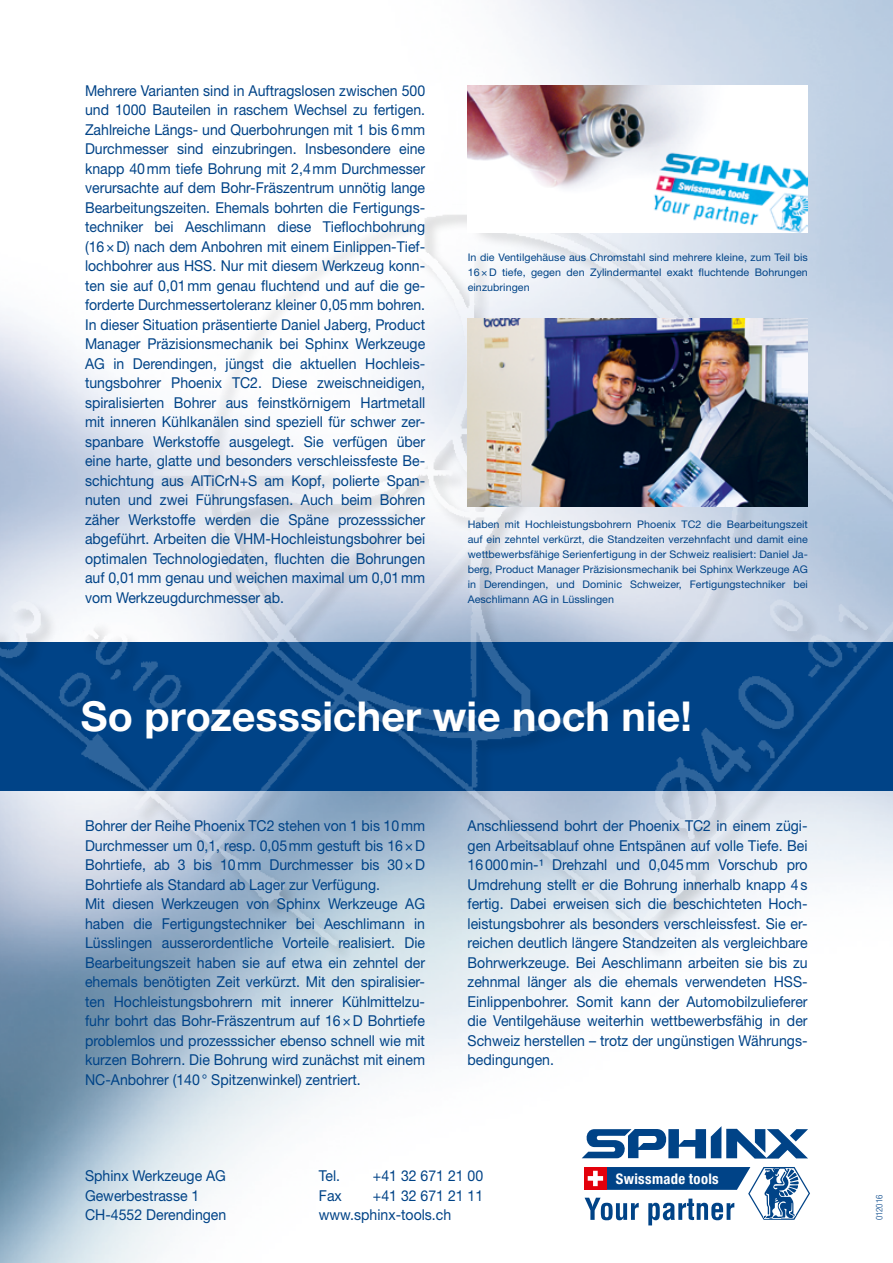
<style>
.page{position:relative;width:893px;height:1263px;background:#fff}
.page>*{position:absolute;margin:0;border:0;box-sizing:border-box;transform-origin:0 0}
.t1{font:700 41.25px "Helvetica Neue LT Std";letter-spacing:.005em;color:#fff}
.t2{font:15px/19.5px "Helvetica Neue LT Std";color:#004387;scale:.94 1}
.t3{font:700 condensed 14.7px "Helvetica Neue LT Std";letter-spacing:.025em;color:#fff}
.t4{font:10.5px/15px "Helvetica Neue LT Std";letter-spacing:.005em;color:#004387;text-align:justify}
.t5{font:300 condensed 9px "Helvetica Neue LT Std";color:#004387}
</style>
<div class="page">
<img style="left:0;top:0;width:893px;height:1263px">
<img style="left:0;top:119px;width:893px;height:878px">
<img style="left:468px;top:319px;width:340px;height:187px">
<img style="left:468px;top:85px;width:340px;height:147px">
<svg style="left:582px;top:1126px;width:226px;height:32px"></svg>
<div style="left:584px;top:1167px;width:23px;height:23px;background:#e3000b"></div>
<svg style="left:585px;top:1167px;width:225px;height:58px"></svg>
<p class="t2" style="left:85px;top:80px;width:363px;text-align:justify">Mehrere Varianten sind in Auftragslosen zwischen 500 und 1000 Bauteilen in raschem Wechsel zu fertigen.<br>Zahlreiche Längs- und Querbohrungen mit 1 bis 6mm Durchmesser sind einzubringen. Insbesondere eine knapp 40mm tiefe Bohrung mit 2,4mm Durchmesser verursachte auf dem Bohr-Fräszentrum unnötig lange Bearbeitungszeiten. Ehemals bohrten die Fertigungs&shy;techniker bei Aeschlimann diese Tieflochbohrung (16×D) nach dem Anbohren mit einem Einlippen-Tief&shy;lochbohrer aus HSS. Nur mit diesem Werkzeug konn&shy;ten sie auf 0,01mm genau fluchtend und auf die ge&shy;forderte Durchmessertoleranz kleiner 0,05mm bohren.<br>In dieser Situation präsentierte Daniel Jaberg, Product Manager Präzisionsmechanik bei Sphinx Werkzeuge AG in Derendingen, jüngst die aktuellen Hochleis&shy;tungsbohrer Phoenix TC2. Diese zweischneidigen, spiralisierten Bohrer aus feinstkörnigem Hartmetall mit inneren Kühlkanälen sind speziell für schwer zer&shy;spanbare Werkstoffe ausgelegt. Sie verfügen über eine harte, glatte und besonders verschleissfeste Be&shy;schichtung aus AlTiCrN+S am Kopf, polierte Span&shy;nuten und zwei Führungsfasen. Auch beim Bohren zäher Werkstoffe werden die Späne prozesssicher abgeführt. Arbeiten die VHM-Hochleistungsbohrer bei optimalen Technologiedaten, fluchten die Bohrungen auf 0,01mm genau und weichen maximal um 0,01mm vom Werkzeugdurchmesser ab.</p>
<p class="t4" style="left:468px;top:249px;width:342px">In die Ventilgehäuse aus Chromstahl sind mehrere kleine, zum Teil bis 16×D tiefe, gegen den Zylindermantel exakt fluchtende Bohrungen einzubringen</p>
<p class="t4" style="left:468px;top:517px;width:342px">Haben mit Hochleistungsbohrern Phoenix TC2 die Bearbeitungszeit auf ein zehntel verkürzt, die Standzeiten verzehnfacht und damit eine wettbewerbsfähige Serienfertigung in der Schweiz realisiert: Daniel Ja&shy;berg, Product Manager Präzisionsmechanik bei Sphinx Werkzeuge AG in Derendingen, und Dominic Schweizer, Fertigungstechniker bei Aeschlimann AG in Lüsslingen</p>
<h1 class="t1" style="left:81px;top:691px;width:613px">So prozesssicher wie noch nie!</h1>
<p class="t2" style="left:85px;top:816px;width:363px">Bohrer der Reihe Phoenix TC2 stehen von 1 bis 10mm Durchmesser um 0,1, resp. 0,05mm gestuft bis 16×D Bohrtiefe, ab 3 bis 10mm Durchmesser bis 30×D Bohrtiefe als Standard ab Lager zur Verfügung.<br>Mit diesen Werkzeugen von Sphinx Werkzeuge AG haben die Fertigungstechniker bei Aeschlimann in Lüsslingen ausserordentliche Vorteile realisiert. Die Bearbeitungszeit haben sie auf etwa ein zehntel der ehemals benötigten Zeit verkürzt. Mit den spiralisier&shy;ten Hochleistungsbohrern mit innerer Kühlmittelzu&shy;fuhr bohrt das Bohr-Fräszentrum auf 16×D Bohrtiefe problemlos und prozesssicher ebenso schnell wie mit kurzen Bohrern. Die Bohrung wird zunächst mit einem NC-Anbohrer (140° Spitzenwinkel) zentriert.</p>
<p class="t2" style="left:468px;top:816px;width:363px;text-align:justify">Anschliessend bohrt der Phoenix TC2 in einem zügi&shy;gen Arbeitsablauf ohne Entspänen auf volle Tiefe. Bei 16000min-¹ Drehzahl und 0,045mm Vorschub pro Umdrehung stellt er die Bohrung innerhalb knapp 4s fertig. Dabei erweisen sich die beschichteten Hoch&shy;leistungsbohrer als besonders verschleissfest. Sie er&shy;reichen deutlich längere Standzeiten als vergleichbare Bohrwerkzeuge. Bei Aeschlimann arbeiten sie bis zu zehnmal länger als die ehemals verwendeten HSS-Einlippenbohrer. Somit kann der Automobilzulieferer die Ventilgehäuse weiterhin wettbewerbsfähig in der Schweiz herstellen – trotz der ungünstigen Währungs&shy;bedingungen.</p>
<p class="t2" style="left:85px;top:1166px;width:152px">Sphinx Werkzeuge AG<br>Gewerbestrasse 1<br>CH-4552 Derendingen</p>
<p class="t2" style="left:319px;top:1166px;width:24px">Tel.</p>
<p class="t2" style="left:373px;top:1166px;width:119px">+41 32 671 21 00</p>
<p class="t2" style="left:319px;top:1186px;width:26px">Fax</p>
<p class="t2" style="left:319px;top:1186px;width:176px;text-indent:54px">+41 32 671 21 11 www.sphinx-tools.ch</p>
<p class="t3" style="left:616px;top:1169px;width:105px">Swissmade tools</p>
<p class="t5" style="left:874px;top:1220px;width:27px;rotate:-90deg">012016</p>
</div>
